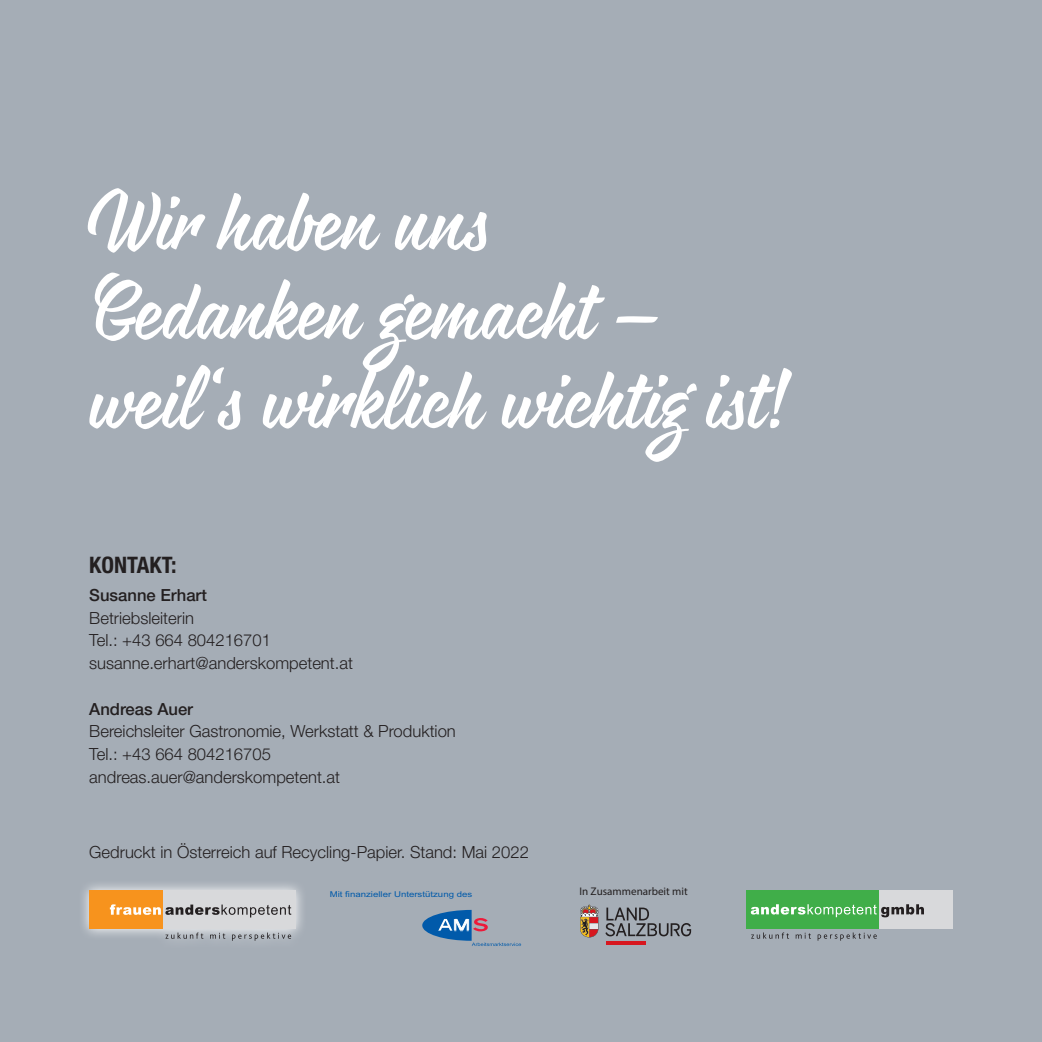
<style>
.page{position:relative;width:1042px;height:1042px;background:#a5adb6}
.page>*{position:absolute;margin:0;border:0;box-sizing:border-box;transform-origin:0 0}
.t1{font:91px "Rukola";color:#fff}
.Produktheader{font:700 condensed 22.75px "Helvetica Neue LT Pro";color:#231f20}
.text{font:300 16.62px "Helvetica Neue LT Pro";color:#231f20}
.text-2{font:500 16.62px "Helvetica Neue LT Pro";color:#231f20}
.t2{font:11.03px "Myriad Pro";color:#231f20}
.t3{font:8.05px "Ams Euro";color:#015aaa}
</style>
<div class="page">
<svg style="left:422px;top:910px;width:99px;height:36px"></svg>
<hr style="left:438px;top:931px;width:31px;height:1px;background:#015aaa">
<hr style="left:438px;top:918px;width:32px;height:1px;background:#015aaa">
<svg style="left:83px;top:884px;width:219px;height:57px"></svg>
<div style="left:89px;top:890px;width:75px;height:39px;background:#f7931d"></div>
<div style="left:163px;top:890px;width:133px;height:39px;background:#d8d9db"></div>
<svg style="left:165px;top:932px;width:38px;height:7px"></svg>
<svg style="left:210px;top:933px;width:15px;height:6px"></svg>
<svg style="left:232px;top:932px;width:59px;height:8px"></svg>
<svg style="left:110px;top:904px;width:181px;height:13px"></svg>
<div style="left:878px;top:890px;width:74px;height:39px;background:#d8d9db"></div>
<svg style="left:751px;top:932px;width:38px;height:6px"></svg>
<svg style="left:795px;top:932px;width:16px;height:6px"></svg>
<svg style="left:817px;top:932px;width:60px;height:8px"></svg>
<div style="left:746px;top:890px;width:133px;height:39px;background:#40ae49"></div>
<svg style="left:751px;top:904px;width:173px;height:13px"></svg>
<svg style="left:580px;top:905px;width:18px;height:32px"></svg>
<hr style="left:606px;top:941px;width:39px;height:3px;background:#d7171f">
<svg style="left:605px;top:907px;width:86px;height:29px"></svg>
<p class="t1" style="left:89px;top:164px;width:403px">Wir haben uns</p>
<p class="t1" style="left:89px;top:253px;width:572px">Gedanken gemacht –</p>
<p class="t1" style="left:89px;top:342px;width:698px">weil‘s wirklich wichtig ist!</p>
<p class="Produktheader" style="left:89px;top:551px;width:89px">KONTAKT:</p>
<p class="text-2" style="left:89px;top:585px;width:119px">Susanne Erhart</p>
<p class="text" style="left:89px;top:607px;width:106px">Betriebsleiterin</p>
<p class="text" style="left:89px;top:630px;width:183px">Tel.: +43 664 804216701</p>
<p class="text" style="left:89px;top:653px;width:265px">susanne.erhart@anderskompetent.at</p>
<p class="text-2" style="left:89px;top:699px;width:105px">Andreas Auer</p>
<p class="text" style="left:89px;top:721px;width:368px">Bereichsleiter Gastronomie, Werkstatt &amp; Produktion</p>
<p class="text" style="left:89px;top:744px;width:183px">Tel.: +43 664 804216705</p>
<p class="text" style="left:89px;top:767px;width:252px">andreas.auer@anderskompetent.at</p>
<p class="text" style="left:89px;top:841px;width:441px">Gedruckt in Österreich auf Recycling-Papier. Stand: Mai 2022</p>
<p class="t3" style="left:330px;top:890px;width:144px">Mit finanzieller Unterstützung des</p>
<p class="t2" style="left:579px;top:885px;width:110px">In Zusammenarbeit mit</p>
</div>
